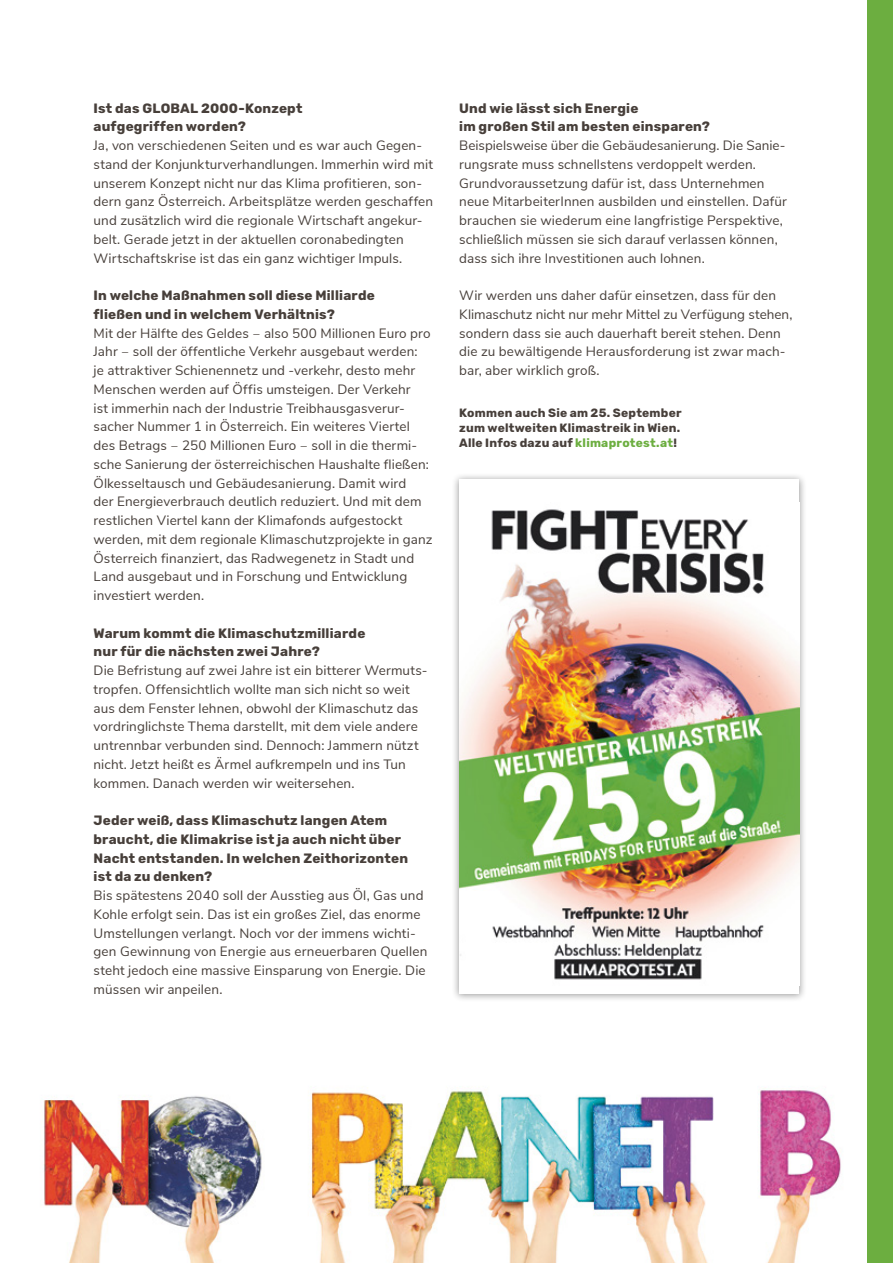
<style>
.page{position:relative;width:893px;height:1263px;background:#fff}
.page>*{position:absolute;margin:0;border:0;box-sizing:border-box;transform-origin:0 0}
.t1{font:13.5px/18.8px "Nunito Sans";letter-spacing:.01em;color:#473f3a}
.t2{font:700 13.5px/18.8px "Rubik";letter-spacing:.015em;color:#473f3a}
.t3{font:700 12px/15px "Rubik";letter-spacing:.02em;color:#473f3a;text-align:justify}
.s1{color:#6cae40}
</style>
<div class="page">
<div style="left:452px;top:472px;width:355px;height:530px;background:#000;opacity:.4"></div>
<div style="left:459px;top:480px;width:340px;height:514px;background:#fff"></div>
<img style="left:459px;top:509px;width:340px;height:471px">
<img style="left:44px;top:1090px;width:797px;height:173px">
<div style="left:867px;top:0;width:26px;height:1263px;background:#6cae40"></div>
<p class="t2" style="left:94px;top:99px;width:210px">Ist das GLOBAL 2000-Konzept aufgegriffen worden?</p>
<p class="t1" style="left:94px;top:135px;width:341px">Ja, von verschiedenen Seiten und es war auch Gegen&shy;stand der Konjunkturverhandlungen. Immerhin wird mit unserem Konzept nicht nur das Klima profitieren, son&shy;dern ganz Österreich. Arbeitsplätze werden geschaffen und zusätzlich wird die regionale Wirtschaft angekur&shy;belt. Gerade jetzt in der aktuellen coronabedingten Wirtschaftskrise ist das ein ganz wichtiger Impuls.</p>
<p class="t2" style="left:94px;top:286px;width:283px">In welche Maßnahmen soll diese Milliarde fließen und in welchem Verhältnis?</p>
<p class="t1" style="left:94px;top:323px;width:340px">Mit der Hälfte des Geldes ‒ also 500 Millionen Euro pro Jahr ‒ soll der öffentliche Verkehr ausgebaut werden:<br>je attraktiver Schienennetz und -verkehr, desto mehr Menschen werden auf Öffis umsteigen. Der Verkehr<br>ist immerhin nach der Industrie Treibhausgasverur&shy;sacher Nummer 1 in Österreich. Ein weiteres Viertel des Betrags ‒ 250 Millionen Euro ‒ soll in die thermi&shy;sche Sanierung der österreichischen Haushalte fließen:<br>Ölkesseltausch und Gebäudesanierung. Damit wird<br>der Energieverbrauch deutlich reduziert. Und mit dem restlichen Viertel kann der Klimafonds aufgestockt werden, mit dem regionale Klimaschutzprojekte in ganz Österreich finanziert, das Radwegenetz in Stadt und Land ausgebaut und in Forschung und Entwicklung investiert werden.</p>
<p class="t2" style="left:94px;top:624px;width:273px">Warum kommt die Klimaschutzmilliarde nur für die nächsten zwei Jahre?</p>
<p class="t1" style="left:94px;top:660px;width:336px">Die Befristung auf zwei Jahre ist ein bitterer Wermuts&shy;tropfen. Offensichtlich wollte man sich nicht so weit aus dem Fenster lehnen, obwohl der Klimaschutz das vordringlichste Thema darstellt, mit dem viele andere untrennbar verbunden sind. Dennoch: Jammern nützt nicht. Jetzt heißt es Ärmel aufkrempeln und ins Tun kommen. Danach werden wir weitersehen.</p>
<p class="t2" style="left:94px;top:811px;width:316px">Jeder weiß, dass Klimaschutz langen Atem braucht, die Klimakrise ist ja auch nicht über Nacht entstanden. In welchen Zeithorizonten ist da zu denken?</p>
<p class="t1" style="left:94px;top:885px;width:335px">Bis spätestens 2040 soll der Ausstieg aus Öl, Gas und Kohle erfolgt sein. Das ist ein großes Ziel, das enorme Umstellungen verlangt. Noch vor der immens wichti&shy;gen Gewinnung von Energie aus erneuerbaren Quellen steht jedoch eine massive Einsparung von Energie. Die müssen wir anpeilen.</p>
<p class="t2" style="left:459px;top:99px;width:252px">Und wie lässt sich Energie<br>im großen Stil am besten einsparen?</p>
<p class="t1" style="left:459px;top:135px;width:329px">Beispielsweise über die Gebäudesanierung. Die Sanie&shy;rungsrate muss schnellstens verdoppelt werden.<br>Grundvoraussetzung dafür ist, dass Unternehmen neue MitarbeiterInnen ausbilden und einstellen. Dafür brauchen sie wiederum eine langfristige Perspektive, schließlich müssen sie sich darauf verlassen können, dass sich ihre Investitionen auch lohnen.</p>
<p class="t1" style="left:459px;top:285px;width:335px">Wir werden uns daher dafür einsetzen, dass für den Klimaschutz nicht nur mehr Mittel zu Verfügung stehen, sondern dass sie auch dauerhaft bereit stehen. Denn die zu bewältigende Herausforderung ist zwar mach&shy;bar, aber wirklich groß.</p>
<p class="t3" style="left:459px;top:406px;width:224px">Kommen auch Sie am 25. September zum weltweiten Klimastreik in Wien.<br>Alle Infos dazu auf <span class="s1">klimaprotest.at</span>!</p>
</div>
